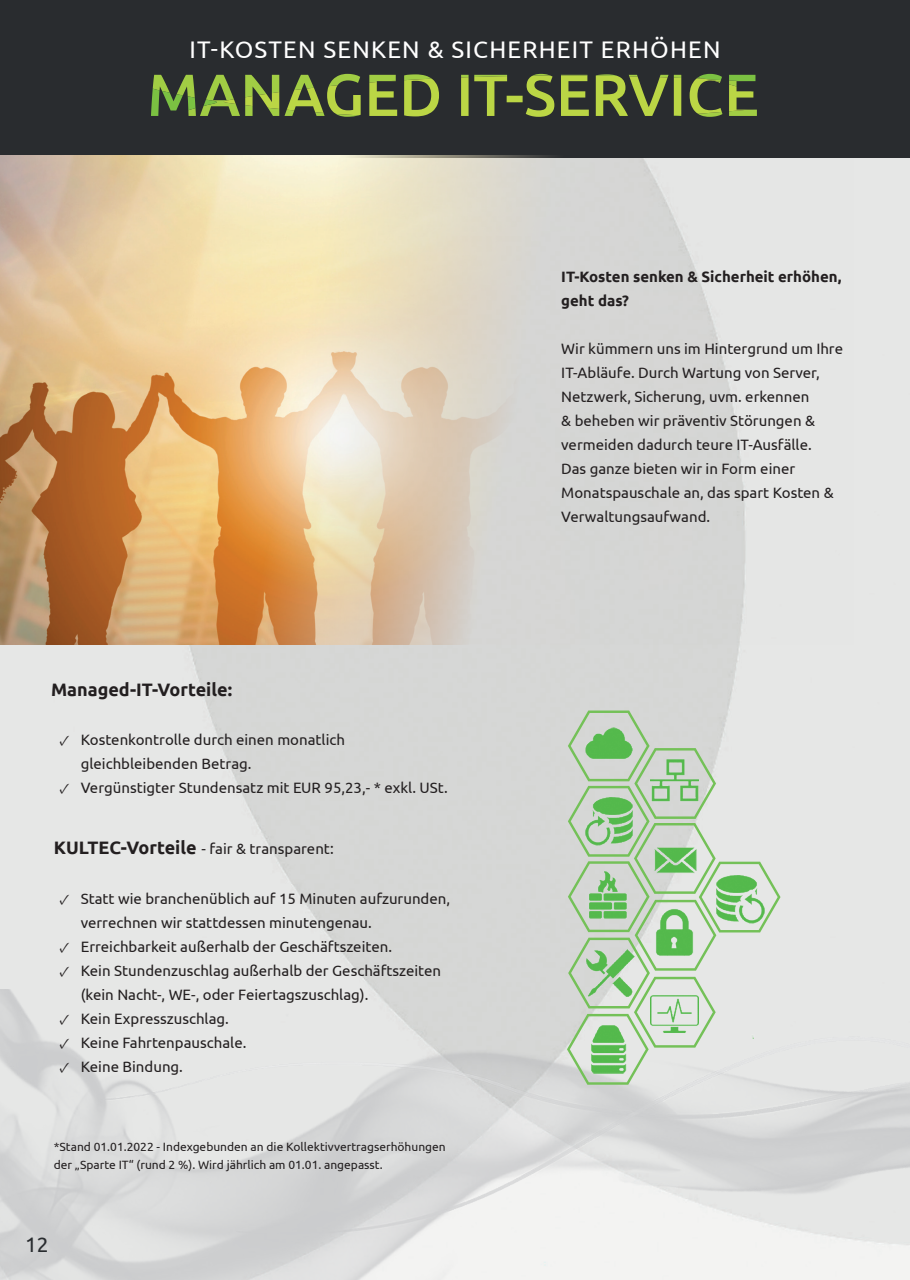
<style>
.page{position:relative;width:910px;height:1280px;background:#fff}
.page>*{position:absolute;margin:0;border:0;box-sizing:border-box;transform-origin:0 0}
.t1{font:24px "Ubuntu";letter-spacing:.05em;color:#fff}
.t2{font:21px "Ubuntu";color:#292c2f}
.t3{font:700 18px "Ubuntu";color:#231f20}
.t4{font:15px/24px "Ubuntu";color:#231f20}
.t5{font:700 15px/24px "Ubuntu";color:#231f20}
.t6{font:12px/18px "Ubuntu";color:#231f20}
.s1{font-family:"Minion Pro"}
.s2{font-weight:700;font-size:18px}
</style>
<div class="page">
<img style="left:0;top:157px;width:910px;height:832px">
<div style="left:0;top:0;width:910px;height:157px;background:#292c2f"></div>
<img style="left:0;top:155px;width:854px;height:489px">
<svg style="left:567px;top:710px;width:213px;height:375px;background:#cedbca"></svg>
<img style="left:652px;top:836px;width:47px;height:48px">
<img style="left:651px;top:990px;width:47px;height:48px">
<img style="left:651px;top:757px;width:47px;height:48px">
<img style="left:717px;top:875px;width:47px;height:48px">
<img style="left:587px;top:949px;width:48px;height:48px">
<img style="left:651px;top:909px;width:47px;height:48px">
<img style="left:584px;top:1025px;width:48px;height:48px">
<svg style="left:327px;top:74px;width:395px;height:43px"></svg>
<h1 class="t1" style="left:189px;top:35px;width:533px">IT-KOSTEN SENKEN &amp; SICHERHEIT ERHÖHEN</h1>
<p class="t3" style="left:51px;top:679px;width:183px">Managed-IT-Vorteile:</p>
<p class="t4" style="left:81px;top:727px;width:266px;text-indent:-21px"><span class="s1">✓</span> Kostenkontrolle durch einen monatlich gleichbleibenden Betrag.</p>
<p class="t4" style="left:60px;top:775px;width:390px"><span class="s1">✓</span> Vergünstigter Stundensatz mit EUR 95,23,- * exkl. USt.</p>
<p class="t4" style="left:54px;top:836px;width:281px"><span class="s2">KULTEC-Vorteile</span> - fair &amp; transparent:</p>
<p class="t4" style="left:81px;top:886px;width:371px;text-indent:-21px"><span class="s1">✓</span> Statt wie branchenüblich auf 15 Minuten aufzurunden, verrechnen wir stattdessen minutengenau.</p>
<p class="t4" style="left:60px;top:934px;width:334px"><span class="s1">✓</span> Erreichbarkeit außerhalb der Geschäftszeiten.</p>
<p class="t4" style="left:81px;top:958px;width:362px;text-indent:-21px"><span class="s1">✓</span> Kein Stundenzuschlag außerhalb der Geschäftszeiten (kein Nacht-, WE-, oder Feiertagszuschlag).</p>
<p class="t4" style="left:60px;top:1006px;width:171px"><span class="s1">✓</span> Kein Expresszuschlag.</p>
<p class="t4" style="left:60px;top:1030px;width:188px"><span class="s1">✓</span> Keine Fahrtenpauschale.</p>
<p class="t4" style="left:60px;top:1054px;width:125px"><span class="s1">✓</span> Keine Bindung.</p>
<p class="t6" style="left:54px;top:1137px;width:393px">*Stand 01.01.2022 - Indexgebunden an die Kollektivvertragserhöhungen der „Sparte IT“ (rund 2 %). Wird jährlich am 01.01. angepasst.</p>
<h2 class="t2" style="left:25px;top:1232px;width:25px">12</h2>
<p class="t5" style="left:561px;top:264px;width:282px">IT-Kosten senken &amp; Sicherheit erhöhen, geht das?</p>
<p class="t4" style="left:561px;top:336px;width:283px">Wir kümmern uns im Hintergrund um Ihre IT-Abläufe. Durch Wartung von Server, Netzwerk, Sicherung, uvm. erkennen<br>&amp; beheben wir präventiv Störungen &amp; vermeiden dadurch teure IT-Ausfälle.<br>Das ganze bieten wir in Form einer Monatspauschale an, das spart Kosten &amp; Verwaltungsaufwand.</p>
</div>
